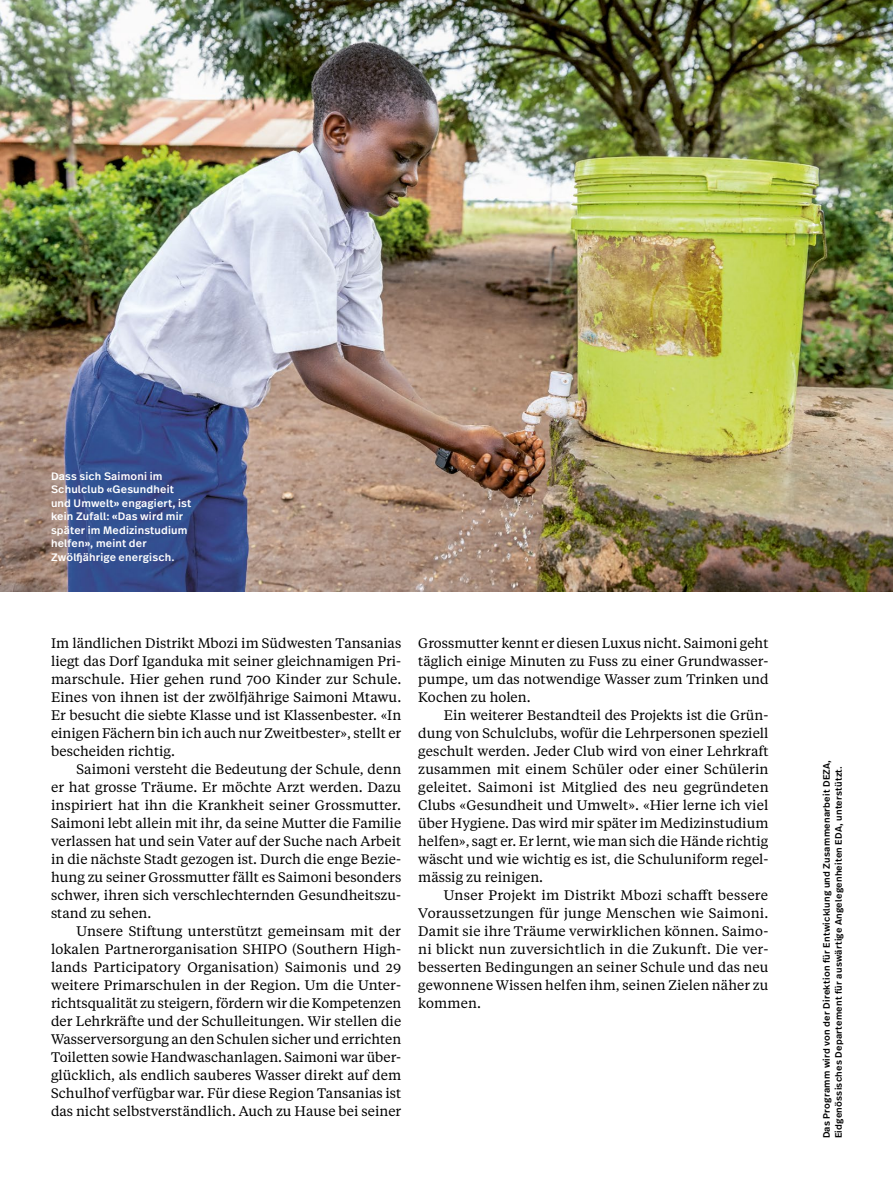
<style>
.page{position:relative;width:893px;height:1191px;background:#fff}
.page>*{position:absolute;margin:0;border:0;box-sizing:border-box;transform-origin:0 0}
.t1{font:13.8px/18px "Tiempos Text";color:#000;text-align:justify}
.t2{font:500 10.8px/13.5px "Real Text Pro";letter-spacing:.015em;color:#fff}
.t3{font:500 9.3px/12px "Real Text Pro";letter-spacing:.025em;color:#000}
</style>
<div class="page">
<img style="left:0;top:0;width:893px;height:591px">
<p class="t2" style="left:51px;top:469px;width:142px">Dass sich Saimoni im<br>Schulclub «Gesundheit und Umwelt» engagiert, ist kein Zufall: «Das wird mir später im Medizinstudium helfen», meint der<br>Zwölfjährige energisch.</p>
<p class="t1" style="left:51px;top:633px;width:352px">Im ländlichen Distrikt Mbozi im Südwesten Tansanias liegt das Dorf Iganduka mit seiner gleichnamigen Pri&shy;marschule. Hier gehen rund 700 Kinder zur Schule.<br>Eines von ihnen ist der zwölfjährige Saimoni Mtawu.<br>Er besucht die siebte Klasse und ist Klassenbester. «In einigen Fächern bin ich auch nur Zweitbester», stellt er bescheiden richtig.</p>
<p class="t1" style="left:51px;top:759px;width:352px;text-indent:26px">Saimoni versteht die Bedeutung der Schule, denn er hat grosse Träume. Er möchte Arzt werden. Dazu inspiriert hat ihn die Krankheit seiner Grossmutter.<br>Saimoni lebt allein mit ihr, da seine Mutter die Familie verlassen hat und sein Vater auf der Suche nach Arbeit in die nächste Stadt gezogen ist. Durch die enge Bezie&shy;hung zu seiner Grossmutter fällt es Saimoni besonders schwer, ihren sich verschlechternden Gesundheitszu&shy;stand zu sehen.</p>
<p class="t1" style="left:51px;top:921px;width:352px;text-indent:26px">Unsere Stiftung unterstützt gemeinsam mit der lokalen Partnerorganisation SHIPO (Southern High&shy;lands Participatory Organisation) Saimonis und 29 weitere Primarschulen in der Region. Um die Unter&shy;richtsqualität zu steigern, fördern wir die Kompetenzen der Lehrkräfte und der Schulleitungen. Wir stellen die Wasserversorgung an den Schulen sicher und errichten Toiletten sowie Handwaschanlagen. Saimoni war über&shy;glücklich, als endlich sauberes Wasser direkt auf dem Schulhof verfügbar war. Für diese Region Tansanias ist das nicht selbstverständlich. Auch zu Hause bei seiner</p>
<p class="t1" style="left:418px;top:633px;width:352px">Grossmutter kennt er diesen Luxus nicht. Saimoni geht täglich einige Minuten zu Fuss zu einer Grundwasser&shy;pumpe, um das notwendige Wasser zum Trinken und Kochen zu holen.</p>
<p class="t1" style="left:418px;top:705px;width:352px;text-indent:26px">Ein weiterer Bestandteil des Projekts ist die Grün&shy;dung von Schulclubs, wofür die Lehrpersonen speziell geschult werden. Jeder Club wird von einer Lehrkraft zusammen mit einem Schüler oder einer Schülerin geleitet. Saimoni ist Mitglied des neu gegründeten Clubs «Gesundheit und Umwelt». «Hier lerne ich viel über Hygiene. Das wird mir später im Medizinstudium helfen», sagt er. Er lernt, wie man sich die Hände richtig wäscht und wie wichtig es ist, die Schuluniform regel&shy;mässig zu reinigen.</p>
<p class="t1" style="left:418px;top:885px;width:352px;text-indent:26px">Unser Projekt im Distrikt Mbozi schafft bessere Voraussetzungen für junge Menschen wie Saimoni.<br>Damit sie ihre Träume verwirklichen können. Saimo&shy;ni blickt nun zuversichtlich in die Zukunft. Die ver&shy;besserten Bedingungen an seiner Schule und das neu gewonnene Wissen helfen ihm, seinen Zielen näher zu kommen.</p>
<p class="t3" style="left:820px;top:1138px;width:380px;rotate:-90deg">Das Programm wird von der Direktion für Entwicklung und Zusammenarbeit DEZA,<br>Eidgenössisches Departement für auswärtige Angelegenheiten EDA, unterstützt.</p>
</div>
